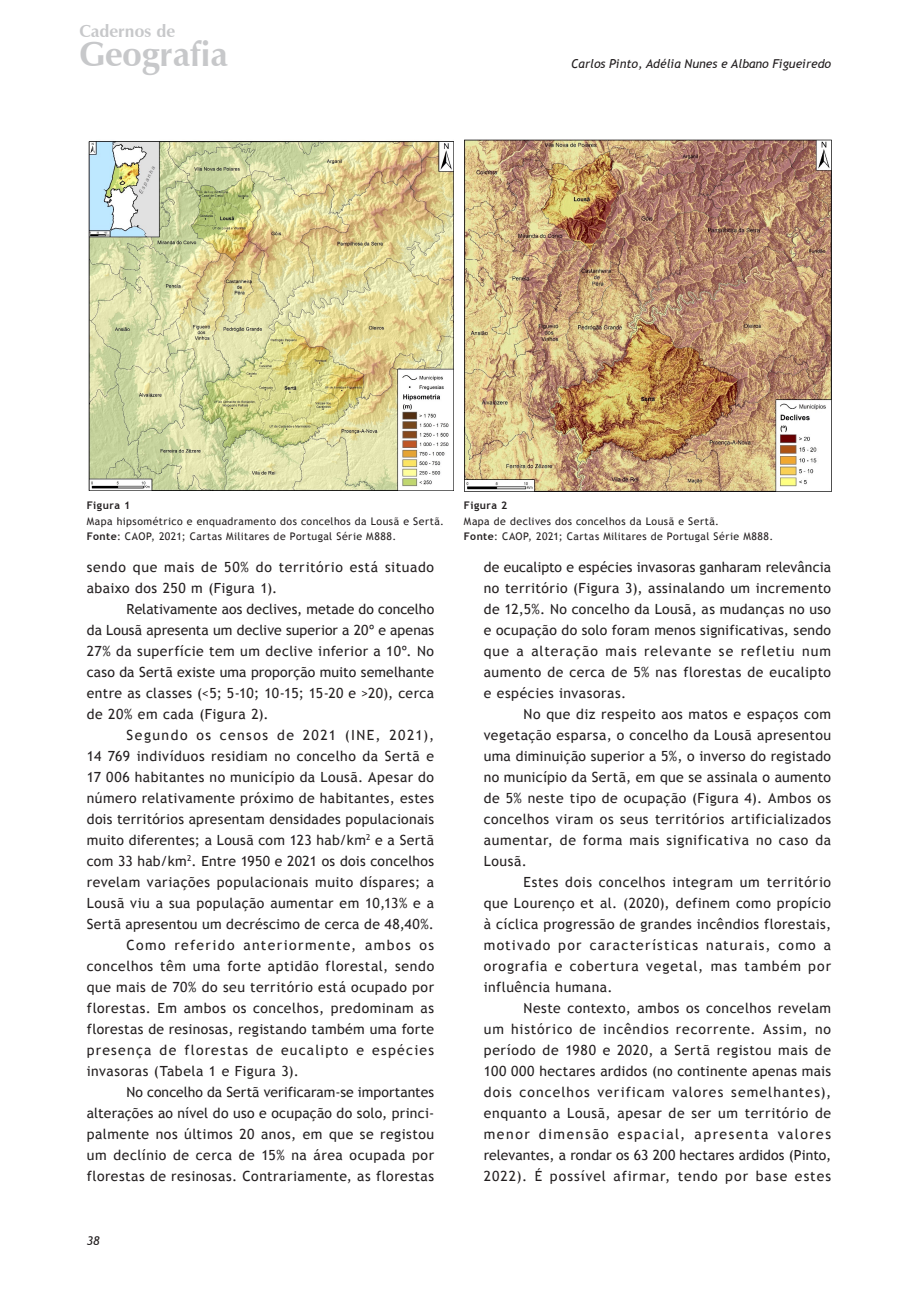
<style>
.page{position:relative;width:918px;height:1290px;background:#fff}
.page>*{position:absolute;margin:0;border:0;box-sizing:border-box;transform-origin:0 0}
.t1{font:700 34.48px "Zapf Humanist 601 BT";color:#c7c8ca}
.t2{font:700 17.32px "Zapf Humanist 601 BT";color:#c7c8ca}
.t3{font:14px/21px "Trebuchet MS";letter-spacing:.035em;color:#231f20;text-align:justify}
.t4{font:14px "Trebuchet MS";letter-spacing:.015em;color:#231f20}
.t5{font:14px "Trebuchet MS";color:#231f20}
.t6{font:14px "Trebuchet MS";letter-spacing:.09em;color:#231f20}
.t7{font:14px "Trebuchet MS";letter-spacing:.1em;color:#231f20}
.t8{font:14px "Trebuchet MS";letter-spacing:.105em;color:#231f20}
.t9{font:italic 12.25px "Trebuchet MS";color:#231f20}
.t10{font:10.5px/15.8px "Trebuchet MS";letter-spacing:.045em;color:#231f20}
.t11{font:700 10.5px "Trebuchet MS";letter-spacing:.05em;color:#231f20}
.s1{font-weight:700}
</style>
<div class="page">
<img style="left:88px;top:141px;width:366px;height:350px">
<img style="left:464px;top:139px;width:367px;height:352px">
<p class="t2" style="left:79px;top:21px;width:97px">Cadernos de</p>
<h1 class="t1" style="left:79px;top:33px;width:150px">Geografia</h1>
<p class="t9" style="left:571px;top:56px;width:261px">Carlos Pinto, Adélia Nunes e Albano Figueiredo</p>
<p class="t11" style="left:87px;top:498px;width:45px">Figura 1</p>
<p class="t10" style="left:87px;top:513px;width:359px">Mapa hipsométrico e enquadramento dos concelhos da Lousã e Sertã.<br><span class="s1">Fonte</span>: CAOP, 2021; Cartas Militares de Portugal Série M888.</p>
<p class="t3" style="left:87px;top:557px;width:349px">sendo que mais de 50% do território está situado abaixo dos 250 m (Figura 1).</p>
<p class="t3" style="left:87px;top:599px;width:349px;text-indent:40px">Relativamente aos declives, metade do concelho da Lousã apresenta um declive superior a 20º e apenas 27% da superfície tem um declive inferior a 10º. No caso da Sertã existe uma proporção muito semelhante entre as classes (&lt;5; 5-10; 10-15; 15-20 e &gt;20), cerca de 20% em cada (Figura 2).</p>
<p class="t8" style="left:127px;top:727px;width:309px">Segundo os censos de 2021 (INE, 2021),</p>
<p class="t3" style="left:87px;top:746px;width:349px">14 769 indivíduos residiam no concelho da Sertã e</p>
<p class="t3" style="left:87px;top:767px;width:349px">17 006 habitantes no município da Lousã. Apesar do</p>
<p class="t3" style="left:87px;top:788px;width:349px">número relativamente próximo de habitantes, estes</p>
<p class="t3" style="left:87px;top:809px;width:349px">dois territórios apresentam densidades populacionais</p>
<p class="t3" style="left:87px;top:830px;width:349px">muito diferentes; a Lousã com 123 hab/km<sup>2</sup> e a Sertã</p>
<p class="t4" style="left:87px;top:853px;width:349px">com 33 hab/km<sup>2</sup>. Entre 1950 e 2021 os dois concelhos</p>
<p class="t3" style="left:87px;top:872px;width:349px">revelam variações populacionais muito díspares; a</p>
<p class="t3" style="left:87px;top:893px;width:349px">Lousã viu a sua população aumentar em 10,13% e a</p>
<p class="t3" style="left:87px;top:914px;width:349px">Sertã apresentou um decréscimo de cerca de 48,40%.</p>
<p class="t7" style="left:127px;top:937px;width:309px">Como referido anteriormente, ambos os</p>
<p class="t3" style="left:87px;top:956px;width:349px">concelhos têm uma forte aptidão florestal, sendo</p>
<p class="t3" style="left:87px;top:977px;width:349px">que mais de 70% do seu território está ocupado por</p>
<p class="t3" style="left:87px;top:998px;width:349px">florestas. Em ambos os concelhos, predominam as</p>
<p class="t3" style="left:87px;top:1019px;width:349px">florestas de resinosas, registando também uma forte</p>
<p class="t6" style="left:87px;top:1042px;width:349px">presença de florestas de eucalipto e espécies</p>
<p class="t3" style="left:87px;top:1061px;width:213px">invasoras (Tabela 1 e Figura 3).</p>
<p class="t5" style="left:127px;top:1084px;width:309px">No concelho da Sertã verificaram-se importantes</p>
<p class="t4" style="left:87px;top:1105px;width:349px">alterações ao nível do uso e ocupação do solo, princi-</p>
<p class="t3" style="left:87px;top:1124px;width:349px">palmente nos últimos 20 anos, em que se registou</p>
<p class="t3" style="left:87px;top:1145px;width:349px">um declínio de cerca de 15% na área ocupada por</p>
<p class="t3" style="left:87px;top:1166px;width:349px">florestas de resinosas. Contrariamente, as florestas</p>
<p class="t9" style="left:87px;top:1233px;width:14px">38</p>
<p class="t11" style="left:464px;top:498px;width:45px">Figura 2</p>
<p class="t10" style="left:464px;top:513px;width:311px">Mapa de declives dos concelhos da Lousã e Sertã.<br><span class="s1">Fonte</span>: CAOP, 2021; Cartas Militares de Portugal Série M888.</p>
<p class="t3" style="left:484px;top:557px;width:349px">de eucalipto e espécies invasoras ganharam relevância no território (Figura 3), assinalando um incremento de 12,5%. No concelho da Lousã, as mudanças no uso e ocupação do solo foram menos significativas, sendo que a alteração mais relevante se refletiu num aumento de cerca de 5% nas florestas de eucalipto e espécies invasoras.</p>
<p class="t3" style="left:484px;top:704px;width:349px;text-indent:40px">No que diz respeito aos matos e espaços com vegetação esparsa, o concelho da Lousã apresentou uma diminuição superior a 5%, o inverso do registado no município da Sertã, em que se assinala o aumento de 5% neste tipo de ocupação (Figura 4). Ambos os concelhos viram os seus territórios artificializados aumentar, de forma mais significativa no caso da Lousã.</p>
<p class="t3" style="left:484px;top:872px;width:349px;text-indent:40px">Estes dois concelhos integram um território que Lourenço et al. (2020), definem como propício à cíclica progressão de grandes incêndios florestais, motivado por características naturais, como a orografia e cobertura vegetal, mas também por influência humana.</p>
<p class="t3" style="left:484px;top:998px;width:349px;text-indent:40px">Neste contexto, ambos os concelhos revelam um histórico de incêndios recorrente. Assim, no período de 1980 e 2020, a Sertã registou mais de 100 000 hectares ardidos (no continente apenas mais dois concelhos verificam valores semelhantes), enquanto a Lousã, apesar de ser um território de menor dimensão espacial, apresenta valores relevantes, a rondar os 63 200 hectares ardidos (Pinto, 2022). É possível afirmar, tendo por base estes</p>
</div>
